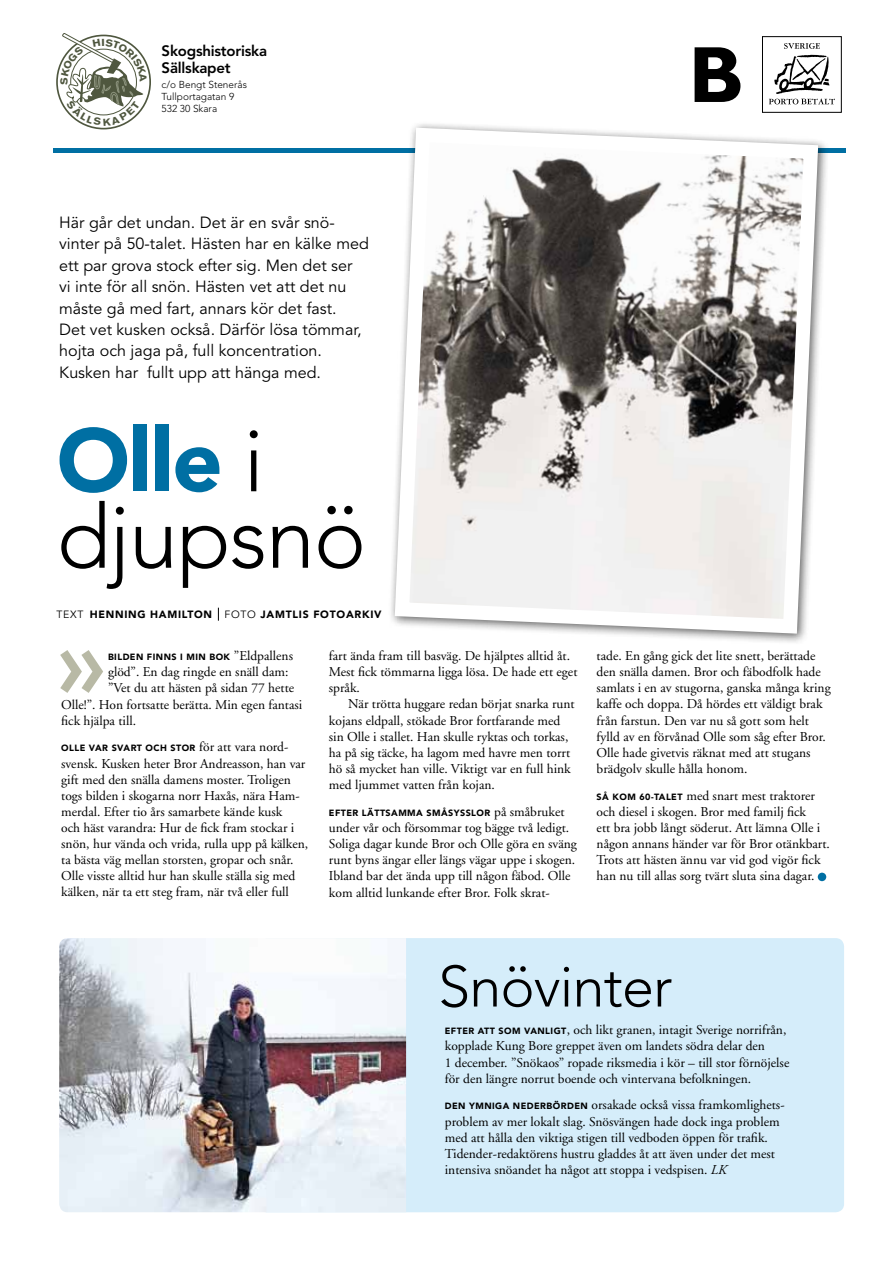
<style>
.page{position:relative;width:893px;height:1263px;background:#fff}
.page>*{position:absolute;margin:0;border:0;box-sizing:border-box;transform-origin:0 0}
.t1{font:800 95.25px "Avenir";color:#b8b9a5}
.t2{font:300 88.35px/76.5px "Avenir";letter-spacing:-.015em;color:#000}
.t3{font:300 57.6px "Avenir";letter-spacing:-.015em;color:#000}
.t4{font:16.2px/21.5px "Avenir";color:#000}
.t5{font:800 15px/17.2px "Avenir";letter-spacing:-.015em;color:#000}
.t6{font:13.5px/16px "Adobe Garamond";color:#000}
.t7{font:900 10.5px "Avenir";letter-spacing:.07em;color:#000}
.t8{font:300 10.05px/12px "Avenir";color:#000}
.t9{font:900 9px "Avenir";letter-spacing:.05em;color:#000}
.s1{font-weight:900;color:#006fa3}
.s2{font-weight:400}
.s3{font-family:"Adobe Garamond";font-weight:400;font-size:13.5px}
.s4{font-family:"Avenir";font-weight:900;font-size:9px}
.s5{font-style:italic}
</style>
<div class="page">
<div style="left:406px;top:938px;width:438px;height:274px;background:#d5edfa"></div>
<div style="left:818px;top:873px;width:8px;height:8px;background:#006fa3;border-radius:50%"></div>
<hr style="left:53px;top:149px;width:792px;height:4px;background:#006fa3">
<div style="left:56px;top:35px;width:95px;height:94px;border:2px solid #4f573f;border-radius:50%"></div>
<div style="left:762px;top:36px;width:80px;height:77px;border:1px solid #000"></div>
<svg style="left:784px;top:43px;width:36px;height:6px"></svg>
<svg style="left:769px;top:55px;width:66px;height:49px"></svg>
<svg style="left:695px;top:47px;width:45px;height:55px"></svg>
<svg style="left:387px;top:124px;width:438px;height:517px"></svg>
<img style="left:59px;top:938px;width:347px;height:274px">
<svg style="left:218px;top:608px;width:1px;height:13px"></svg>
<svg style="left:60px;top:33px;width:87px;height:93px"></svg>
<p class="t5" style="left:162px;top:42px;width:107px">Skogshistoriska<br>Sällskapet</p>
<p class="t8" style="left:162px;top:78px;width:87px">c/o Bengt Stenerås<br>Tullportagatan 9<br>532 30 Skara</p>
<p class="t4" style="left:59px;top:212px;width:311px">Här går det undan. Det är en svår snö&shy;vinter på 50-talet. Hästen har en kälke med ett par grova stock efter sig. Men det ser<br>vi inte för all snön. Hästen vet att det nu måste gå med fart, annars kör det fast.<br>Det vet kusken också. Därför lösa tömmar, hojta och jaga på, full koncentration.<br>Kusken har fullt upp att hänga med.</p>
<h2 class="t2" style="left:57px;top:422px;width:311px"><span class="s1">OLLE</span> i djupsnö</h2>
<p class="t7" style="left:57px;top:608px;width:184px"><span class="s2">text</span> HENNING HAMILTON <span class="s2">Foto</span></p>
<p class="t7" style="left:261px;top:608px;width:123px">JAMTLIS FOTOARKIV</p>
<h1 class="t1" style="left:57px;top:606px;width:51px">»</h1>
<p class="t9" style="left:108px;top:651px;width:187px">BILDEN FINNS I MIN BOK <span class="s3">”Eldpallens</span></p>
<p class="t6" style="left:108px;top:664px;width:182px">glöd”. En dag ringde en snäll dam:</p>
<p class="t6" style="left:108px;top:680px;width:188px">”Vet du att hästen på sidan 77 hette</p>
<p class="t6" style="left:61px;top:696px;width:243px">Olle!”. Hon fortsatte berätta. Min egen fantasi</p>
<p class="t6" style="left:61px;top:713px;width:76px">fick hjälpa till.</p>
<p class="t9" style="left:61px;top:743px;width:229px">OLLE VAR SVART OC H STOR <span class="s3">för att vara nord-</span></p>
<p class="t6" style="left:61px;top:755px;width:249px">svensk. Kusken heter Bror Andreasson, han var gift med den snälla damens moster. Troligen togs bilden i skogarna norr Haxås, nära Ham&shy;merdal. Efter tio års samarbete kände kusk<br>och häst varandra: Hur de fick fram stockar i snön, hur vända och vrida, rulla upp på kälken, ta bästa väg mellan storsten, gropar och snår.<br>Olle visste alltid hur han skulle ställa sig med kälken, när ta ett steg fram, när två eller full</p>
<p class="t6" style="left:329px;top:648px;width:250px">fart ända fram till basväg. De hjälptes alltid åt.<br>Mest fick tömmarna ligga lösa. De hade ett eget språk.</p>
<p class="t6" style="left:329px;top:696px;width:247px;text-indent:19px">När trötta huggare redan börjat snarka runt kojans eldpall, stökade Bror fortfarande med sin Olle i stallet. Han skulle ryktas och torkas, ha på sig täcke, ha lagom med havre men torrt hö så mycket han ville. Viktigt var en full hink med ljummet vatten från kojan.</p>
<p class="t9" style="left:329px;top:807px;width:237px">EFTER LÄTTSAMMA SMÅSYSSLOR <span class="s3">på småbruket</span></p>
<p class="t6" style="left:329px;top:820px;width:249px">under vår och försommar tog bägge två ledigt.<br>Soliga dagar kunde Bror och Olle göra en sväng runt byns ängar eller längs vägar uppe i skogen.<br>Ibland bar det ända upp till någon fäbod. Olle kom alltid lunkande efter Bror. Folk skrat-</p>
<p class="t6" style="left:597px;top:648px;width:236px">tade. En gång gick det lite snett, berättade den snälla damen. Bror och fäbodfolk hade samlats i en av stugorna, ganska många kring kaffe och doppa. Då hördes ett väldigt brak från farstun. Den var nu så gott som helt fylld av en förvånad Olle som såg efter Bror.<br>Olle hade givetvis räknat med att stugans brädgolv skulle hålla honom.</p>
<p class="t6" style="left:597px;top:788px;width:235px"><span class="s4">SÅ KOM 60-TALET</span> med snart mest traktorer och diesel i skogen. Bror med familj fick<br>ett bra jobb långt söderut. Att lämna Olle i någon annans händer var för Bror otänkbart.<br>Trots att hästen ännu var vid god vigör fick han nu till allas sorg tvärt sluta sina dagar.</p>
<h3 class="t3" style="left:438px;top:953px;width:236px">Snövinter</h3>
<p class="t6" style="left:445px;top:1022px;width:346px"><span class="s4">E FTER ATT SOM VANLIGT</span>, och likt granen, intagit Sverige norrifrån, kopplade Kung Bore greppet även om landets södra delar den<br>1 december. ”Snökaos” ropade riksmedia i kör – till stor förnöjelse för den längre norrut boende och vintervana befolkningen.</p>
<p class="t6" style="left:445px;top:1097px;width:341px"><span class="s4">DEN YMNIGA NED ERBÖRD EN</span> orsakade också vissa framkomlighets&shy;problem av mer lokalt slag. Snösvängen hade dock inga problem med att hålla den viktiga stigen till vedboden öppen för trafik.<br>Tidender-redaktörens hustru gladdes åt att även under det mest intensiva snöandet ha något att stoppa i vedspisen. <span class="s5">LK</span></p>
</div>
